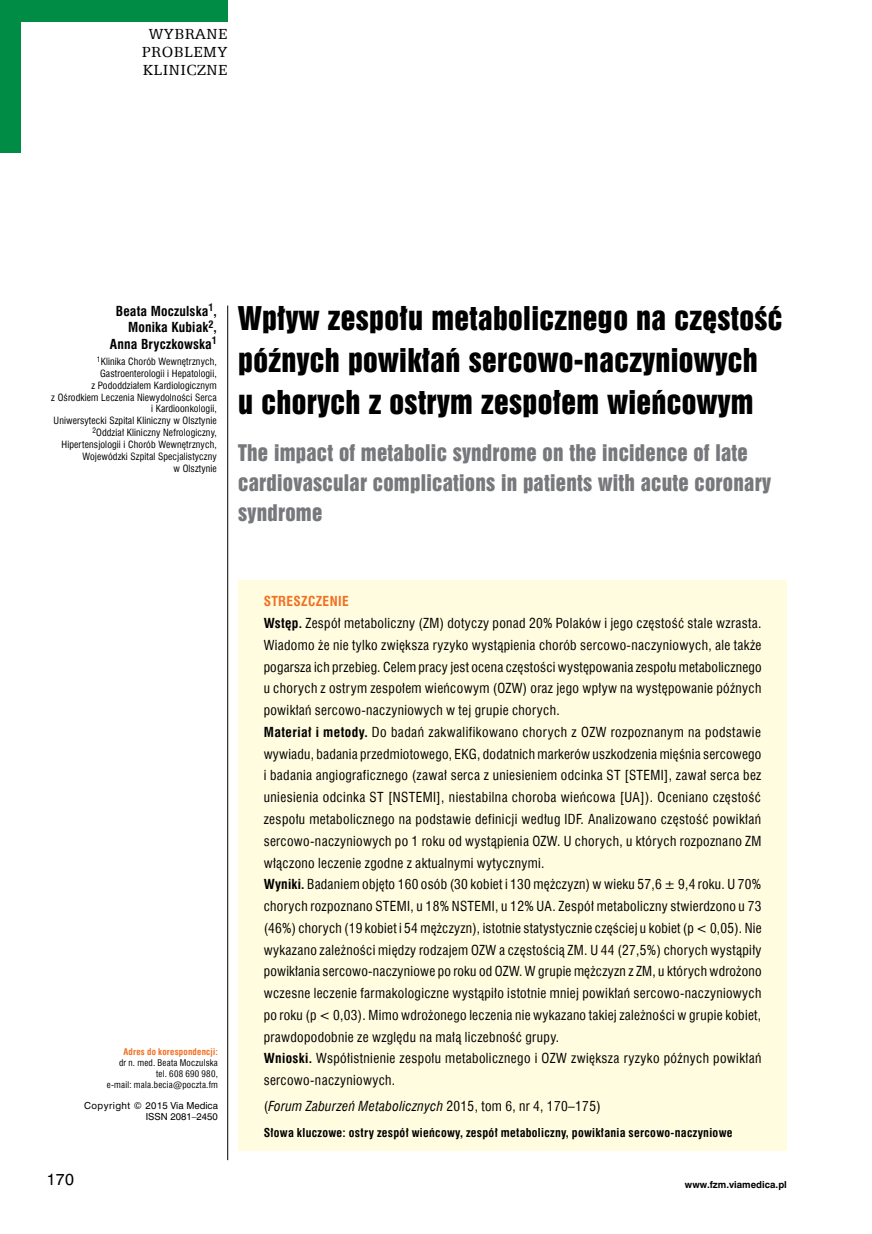
<style>
.page{position:relative;width:872px;height:1234px;background:#fff}
.page>*{position:absolute;margin:0;border:0;box-sizing:border-box;transform-origin:0 0}
.t1{font:30px/42px "Swis 921 EU";letter-spacing:.01em;color:#000}
.t2{font:21px/30px "Swis 921 EU";letter-spacing:.015em;color:#77787b}
.t3{font:16.5px/18px "Egyptian 505 EU";letter-spacing:.03em;color:#000;text-align:center}
.t4{font:15px "Swis 721 PL";color:#000}
.t5{font:13.5px/21.8px "Swis 721 Cn EU";letter-spacing:.025em;color:#000}
.t6{font:italic 13.5px "Swis 721 Cn EU";letter-spacing:.025em;color:#000}
.t7{font:700 13.5px/16.5px "Swis 721 Cn EU";letter-spacing:.015em;color:#000;text-align:right}
.t8{font:700 12px "Swis 721 Cn EU";letter-spacing:.025em;color:#000}
.t9{font:9.75px/11.9px "Swis 721 Cn EU";letter-spacing:.01em;color:#000;text-align:right}
.t10{font:9px/11.1px "Swis 721 Cn EU";letter-spacing:.025em;color:#000;text-align:right}
.t11{font:9px/10.8px "Swis 721 PL";color:#000;text-align:right}
.t12{font:700 9px "Swis 721 Cn EU";letter-spacing:.025em;color:#f36f21}
.t13{font:700 9px "Swis 721 PL";color:#000}
.s1{font-weight:700;color:#f36f21}
.s2{font-weight:700}
.s3{font-style:normal}
</style>
<div class="page">
<hr style="left:227px;top:305px;width:1px;height:854px;background:#000">
<div style="left:0;top:0;width:227px;height:21px;background:#008c44"></div>
<div style="left:0;top:0;width:21px;height:153px;background:#008c44"></div>
<div style="left:238px;top:580px;width:549px;height:570px;background:#fffcdf"></div>
<p class="t3" style="left:142px;top:25px;width:87px">WYBRANE<br>PROBLEMY<br>KLINICZNE</p>
<p class="t7" style="left:110px;top:303px;width:109px">Beata Moczulska<sup>1</sup>,<br>Monika Kubiak<sup>2</sup>,<br>Anna Bryczkowska<sup>1</sup></p>
<p class="t9" style="left:51px;top:355px;width:167px"><sup>1</sup>Klinika Chorób Wewnętrznych, Gastroenterologii i Hepatologii,<br>z Pododdziałem Kardiologicznym<br>z Ośrodkiem Leczenia Niewydolności Serca i Kardioonkologii,<br>Uniwersytecki Szpital Kliniczny w Olsztynie <sup>2</sup>Oddział Kliniczny Nefrologiczny, Hipertensjologii i Chorób Wewnętrznych, Wojewódzki Szpital Specjalistyczny<br>w Olsztynie</p>
<h1 class="t1" style="left:238px;top:296px;width:546px">Wpływ zespołu metabolicznego na częstość późnych powikłań sercowo-naczyniowych<br>u chorych z ostrym zespołem wieńcowym</h1>
<h2 class="t2" style="left:238px;top:437px;width:534px">The impact of metabolic syndrome on the incidence of late cardiovascular complications in patients with acute coronary syndrome</h2>
<p class="t12" style="left:123px;top:1045px;width:96px">Adres do korespondencji:</p>
<p class="t10" style="left:107px;top:1056px;width:113px">dr n. med. Beata Moczulska tel. 608 690 980,<br>e-mail: mala.becia@poczta.fm</p>
<p class="t11" style="left:84px;top:1099px;width:135px">Copyright © 2015 Via Medica<br>ISSN 2081–2450</p>
<p class="t5" style="left:264px;top:590px;width:499px"><span class="s1">Streszczenie<br></span><span class="s2">Wstęp.</span> Zespół metaboliczny (ZM) dotyczy ponad 20% Polaków i jego częstość stale wzrasta.<br>Wiadomo że nie tylko zwiększa ryzyko wystąpienia chorób sercowo-naczyniowych, ale także pogarsza ich przebieg. Celem pracy jest ocena częstości występowania zespołu metabolicznego u chorych z ostrym zespołem wieńcowym (OZW) oraz jego wpływ na występowanie późnych powikłań sercowo-naczyniowych w tej grupie chorych.<br><span class="s2">Materiał i metody.</span> Do badań zakwalifikowano chorych z OZW rozpoznanym na podstawie wywiadu, badania przedmiotowego, EKG, dodatnich markerów uszkodzenia mięśnia sercowego i badania angiograficznego (zawał serca z uniesieniem odcinka ST [STEMI], zawał serca bez uniesienia odcinka ST [NSTEMI], niestabilna choroba wieńcowa [UA]). Oceniano częstość zespołu metabolicznego na podstawie definicji według IDF. Analizowano częstość powikłań sercowo-naczyniowych po 1 roku od wystąpienia OZW. U chorych, u których rozpoznano ZM włączono leczenie zgodne z aktualnymi wytycznymi.<br><span class="s2">Wyniki.</span> Badaniem objęto 160 osób (30 kobiet i 130 mężczyzn) w wieku 57,6 ± 9,4 roku. U 70% chorych rozpoznano STEMI, u 18% NSTEMI, u 12% UA. Zespół metaboliczny stwierdzono u 73 (46%) chorych (19 kobiet i 54 mężczyzn), istotnie statystycznie częściej u kobiet (p &lt; 0,05). Nie wykazano zależności między rodzajem OZW a częstością ZM. U 44 (27,5%) chorych wystąpiły powikłania sercowo-naczyniowe po roku od OZW. W grupie mężczyzn z ZM, u których wdrożono wczesne leczenie farmakologiczne wystąpiło istotnie mniej powikłań sercowo-naczyniowych po roku (p &lt; 0,03). Mimo wdrożonego leczenia nie wykazano takiej zależności w grupie kobiet, prawdopodobnie ze względu na małą liczebność grupy.<br><span class="s2">Wnioski.</span> Współistnienie zespołu metabolicznego i OZW zwiększa ryzyko późnych powikłań sercowo-naczyniowych.</p>
<p class="t6" style="left:264px;top:1097px;width:338px"><span class="s3">(</span>Forum Zaburzeń Metabolicznych <span class="s3">2015, tom 6, nr 4, 170–175)</span></p>
<p class="t8" style="left:264px;top:1125px;width:470px">Słowa kluczowe: ostry zespół wieńcowy, zespół metaboliczny, powikłania sercowo-naczyniowe</p>
<p class="t4" style="left:47px;top:1169px;width:29px">170</p>
<p class="t13" style="left:685px;top:1178px;width:103px">www.fzm.viamedica.pl</p>
</div>
